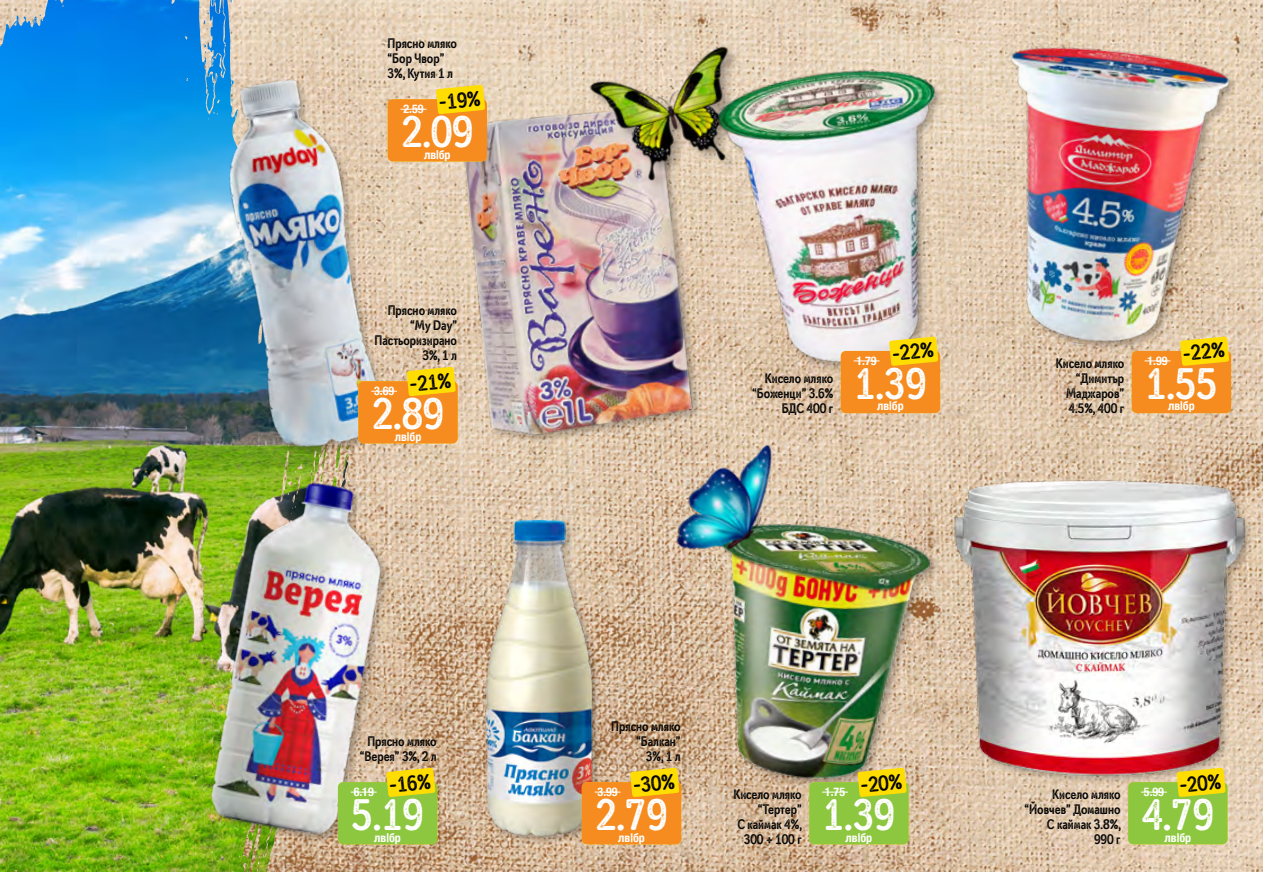
<style>
.page{position:relative;width:1263px;height:872px;background:#fff}
.page>*{position:absolute;margin:0;border:0;box-sizing:border-box;transform-origin:0 0}
.t1{font:700 condensed 43.2px "Mozzart Rough";color:#fff}
.t2{font:700 condensed 21px "Mozzart Rough";color:#000}
.t3{font:700 condensed 13.5px/15px "Mozzart Rough";color:#000;text-align:right}
.t4{font:700 condensed 12px "Helvetica Neue";color:#fff}
</style>
<div class="page">
<img style="left:0;top:0;width:1263px;height:872px">
<img style="left:210px;top:0;width:21px;height:48px">
<img style="left:664px;top:503px;width:298px;height:298px">
<svg style="left:809px;top:767px;width:99px;height:77px;background:#9cc039"></svg>
<img style="left:708px;top:56px;width:267px;height:326px">
<svg style="left:841px;top:336px;width:99px;height:77px;background:#f6a332"></svg>
<img style="left:969px;top:25px;width:274px;height:342px">
<svg style="left:1132px;top:336px;width:99px;height:77px;background:#f49f2b"></svg>
<img style="left:206px;top:470px;width:192px;height:373px">
<svg style="left:338px;top:767px;width:99px;height:77px;background:#a7c842"></svg>
<img style="left:206px;top:66px;width:189px;height:396px">
<svg style="left:358px;top:367px;width:94px;height:76px;background:#f39e2a"></svg>
<img style="left:452px;top:100px;width:249px;height:346px">
<img style="left:471px;top:512px;width:135px;height:334px">
<div style="left:953px;top:478px;width:301px;height:306px;background:#000;opacity:.25"></div>
<img style="left:948px;top:477px;width:301px;height:300px">
<svg style="left:1128px;top:767px;width:99px;height:77px;background:#a7c33e"></svg>
<svg style="left:388px;top:85px;width:99px;height:76px;background:#f5a02b"></svg>
<svg style="left:582px;top:767px;width:99px;height:77px;background:#f29a27"></svg>
<img style="left:579px;top:20px;width:186px;height:187px">
<img style="left:631px;top:403px;width:186px;height:187px">
<p class="t3" style="left:388px;top:36px;width:71px;text-align:left">Прясно мляко “Бор Чвор”<br>3%, Кутия 1 л</p>
<h2 class="t2" style="left:438px;top:89px;width:43px;rotate:-5deg">-19%</h2>
<p class="t4" style="left:403px;top:99px;width:22px">2.59</p>
<h1 class="t1" style="left:401px;top:106px;width:74px">2.09</h1>
<p class="t4" style="left:424px;top:144px;width:28px">лв|бр</p>
<p class="t3" style="left:374px;top:303px;width:84px">Прясно мляко “My Day”<br>Пастьоризирано<br>3%, 1 л</p>
<h2 class="t2" style="left:408px;top:371px;width:43px;rotate:-5deg">-21%</h2>
<p class="t4" style="left:374px;top:381px;width:22px">3.69</p>
<h1 class="t1" style="left:372px;top:388px;width:74px">2.89</h1>
<p class="t4" style="left:395px;top:426px;width:28px">лв|бр</p>
<p class="t3" style="left:360px;top:733px;width:79px;text-align:center">Прясно мляко “Верея” 3%, 2 л</p>
<h2 class="t2" style="left:388px;top:772px;width:43px;rotate:-5deg">-16%</h2>
<p class="t4" style="left:354px;top:782px;width:22px">6.19</p>
<h1 class="t1" style="left:352px;top:789px;width:74px">5.19</h1>
<p class="t4" style="left:374px;top:827px;width:28px">лв|бр</p>
<p class="t3" style="left:752px;top:371px;width:83px">Кисело мляко “Боженци” 3.6%<br>БДС 400 г</p>
<h2 class="t2" style="left:891px;top:341px;width:43px;rotate:-5deg">-22%</h2>
<p class="t4" style="left:856px;top:351px;width:22px">1.79</p>
<h1 class="t1" style="left:854px;top:358px;width:74px">1.39</h1>
<p class="t4" style="left:877px;top:396px;width:28px">лв|бр</p>
<p class="t3" style="left:1056px;top:356px;width:70px">Кисело мляко “Димитър<br>Маджаров”<br>4.5%, 400 г</p>
<h2 class="t2" style="left:1182px;top:341px;width:43px;rotate:-5deg">-22%</h2>
<p class="t4" style="left:1147px;top:351px;width:22px">1.99</p>
<h1 class="t1" style="left:1145px;top:358px;width:74px">1.55</h1>
<p class="t4" style="left:1168px;top:396px;width:28px">лв|бр</p>
<p class="t3" style="left:611px;top:718px;width:71px">Прясно мляко “Балкан”<br>3%, 1 л</p>
<h2 class="t2" style="left:632px;top:772px;width:43px;rotate:-5deg">-30%</h2>
<p class="t4" style="left:598px;top:782px;width:22px">3.99</p>
<h1 class="t1" style="left:595px;top:789px;width:74px">2.79</h1>
<p class="t4" style="left:618px;top:827px;width:28px">лв|бр</p>
<p class="t3" style="left:733px;top:786px;width:70px">Кисело мляко</p>
<p class="t3" style="left:737px;top:801px;width:66px">“Тертер”<br>С каймак 4%,<br>300 + 100 г</p>
<h2 class="t2" style="left:859px;top:772px;width:43px;rotate:-5deg">-20%</h2>
<p class="t4" style="left:825px;top:782px;width:22px">1.75</p>
<h1 class="t1" style="left:823px;top:789px;width:74px">1.39</h1>
<p class="t4" style="left:846px;top:827px;width:28px">лв|бр</p>
<p class="t3" style="left:1024px;top:787px;width:98px">Кисело мляко “Йовчев” Домашно<br>С каймак 3.8%,<br>990 г</p>
<h2 class="t2" style="left:1178px;top:772px;width:43px;rotate:-5deg">-20%</h2>
<p class="t4" style="left:1144px;top:782px;width:22px">5.99</p>
<h1 class="t1" style="left:1142px;top:789px;width:74px">4.79</h1>
<p class="t4" style="left:1164px;top:827px;width:28px">лв|бр</p>
</div>
